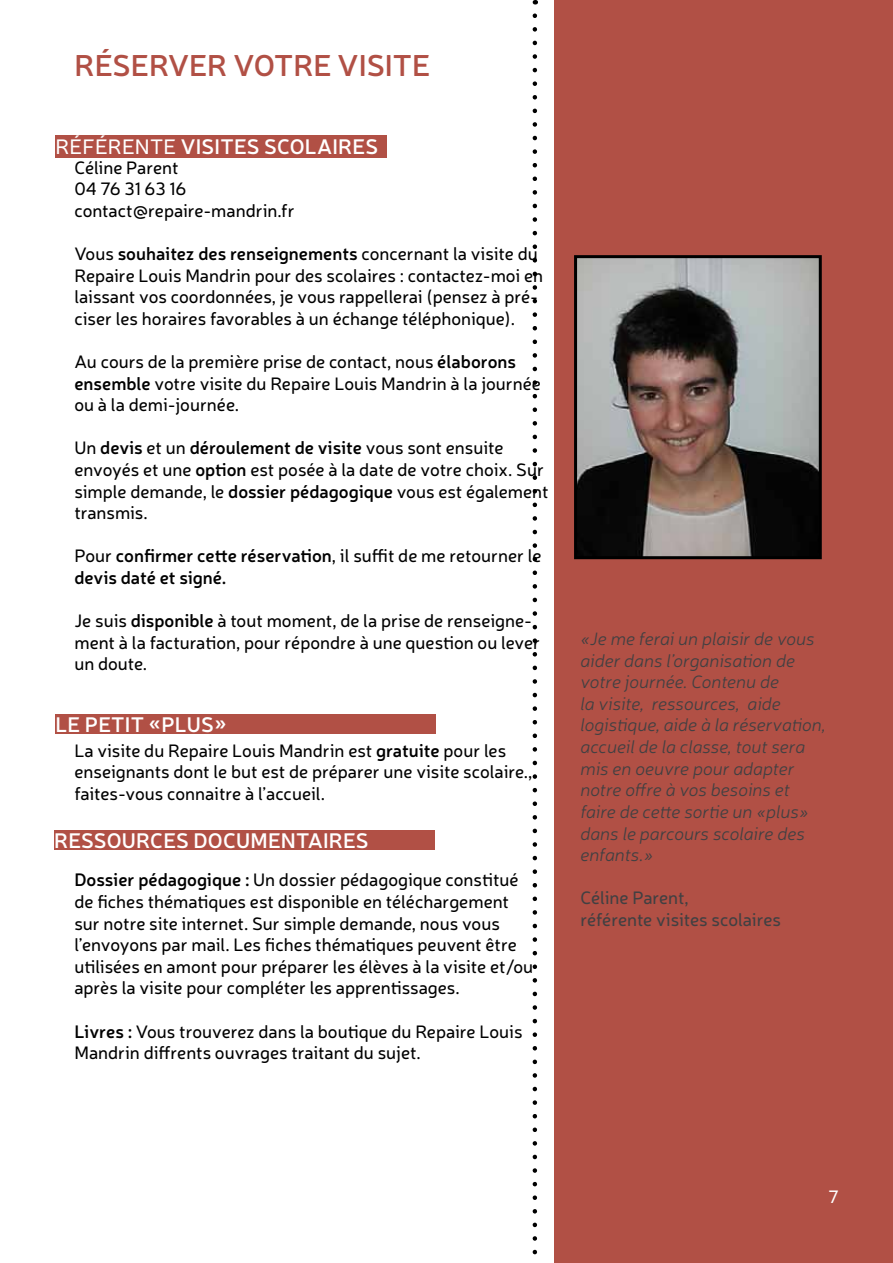
<style>
.page{position:relative;width:893px;height:1263px;background:#fff}
.page>*{position:absolute;margin:0;border:0;box-sizing:border-box;transform-origin:0 0}
.t1{font:600 30px "Neris";color:#b15045}
.t2{font:600 21px "Neris";letter-spacing:.01em;color:#fff}
.t3{font:18px/21.6px "Neris";color:#000}
.t4{font:italic 300 18px/21.6px "Neris";color:#414042}
.t5{font:600 18px/21.6px "Neris";color:#000}
.t6{font:18px/21.6px "Neris";color:#414042}
.t7{font:18px "Neris";color:#fff}
.s1{font-weight:400}
.s2{font-weight:600}
</style>
<div class="page">
<div style="left:55px;top:714px;width:381px;height:20px;background:#b15045"></div>
<div style="left:55px;top:135px;width:332px;height:22px;background:#b15045"></div>
<svg style="left:533px;top:16px;width:4px;height:1239px"></svg>
<div style="left:555px;top:0;width:338px;height:1263px;background:#b15045"></div>
<img style="left:578px;top:259px;width:240px;height:296px">
<div style="left:574px;top:255px;width:248px;height:304px;border:3px solid #000"></div>
<div style="left:54px;top:830px;width:380px;height:20px;background:#b15045"></div>
<h1 class="t1" style="left:75px;top:45px;width:114px">RéservER</h1>
<h1 class="t1" style="left:233px;top:45px;width:41px">VOTRE</h1>
<h1 class="t1" style="left:338px;top:45px;width:94px">visite</h1>
<p class="t2" style="left:55px;top:132px;width:321px"><span class="s1">Référente</span> visites scolaires</p>
<p class="t3" style="left:74px;top:156px;width:222px">Céline Parent<br>04 76 31 63 16 contact@repaire-mandrin.fr</p>
<p class="t3" style="left:74px;top:242px;width:470px">Vous <span class="s2">souhaitez des renseignements</span> concernant la visite du Repaire Louis Mandrin pour des scolaires : contactez-moi en laissant vos coordonnées, je vous rappellerai (pensez à pré&shy;ciser les horaires favorables à un échange téléphonique).</p>
<p class="t3" style="left:74px;top:350px;width:468px">Au cours de la première prise de contact, nous <span class="s2">élaborons ensemble</span> votre visite du Repaire Louis Mandrin à la journée ou à la demi-journée.</p>
<p class="t3" style="left:74px;top:436px;width:476px">Un <span class="s2">devis</span> et un <span class="s2">déroulement de visite</span> vous sont ensuite envoyés et une <span class="s2">option</span> est posée à la date de votre choix. Sur simple demande, le <span class="s2">dossier pédagogique</span> vous est également transmis.</p>
<p class="t5" style="left:74px;top:544px;width:469px"><span class="s1">Pour</span> confirmer cette réservation<span class="s1">, il suffit de me retourner le </span>devis daté et signé.</p>
<p class="t3" style="left:74px;top:609px;width:467px">Je suis <span class="s2">disponible</span> à tout moment, de la prise de renseigne&shy;ment à la facturation, pour répondre à une question ou lever un doute.</p>
<p class="t2" style="left:55px;top:710px;width:42px">LE PETIT</p>
<p class="t2" style="left:149px;top:710px;width:80px">«PLUS»</p>
<p class="t3" style="left:74px;top:739px;width:459px">La visite du Repaire Louis Mandrin est <span class="s2">gratuite</span> pour les enseignants dont le but est de préparer une visite scolaire., faites-vous connaitre à l’accueil.</p>
<p class="t2" style="left:54px;top:826px;width:313px">ressources documentaires</p>
<p class="t3" style="left:74px;top:868px;width:460px"><span class="s2">Dossier pédagogique :</span> Un dossier pédagogique constitué de fiches thématiques est disponible en téléchargement sur notre site internet. Sur simple demande, nous vous l’envoyons par mail. Les fiches thématiques peuvent être utilisées en amont pour préparer les élèves à la visite et/ou après la visite pour compléter les apprentissages.</p>
<p class="t3" style="left:74px;top:1020px;width:450px"><span class="s2">Livres :</span> Vous trouverez dans la boutique du Repaire Louis<br>Mandrin diffrents ouvrages traitant du sujet.</p>
<p class="t4" style="left:580px;top:627px;width:247px">«Je me ferai un plaisir de vous aider dans l’organisation de votre journée. Contenu de<br>la visite, ressources, aide logistique, aide à la réservation, accueil de la classe, tout sera mis en oeuvre pour adapter notre offre à vos besoins et faire de cette sortie un «plus» dans le parcours scolaire des enfants.»</p>
<p class="t6" style="left:580px;top:886px;width:202px">Céline Parent,<br>référente visites scolaires</p>
<p class="t7" style="left:828px;top:1185px;width:12px">7</p>
</div>
